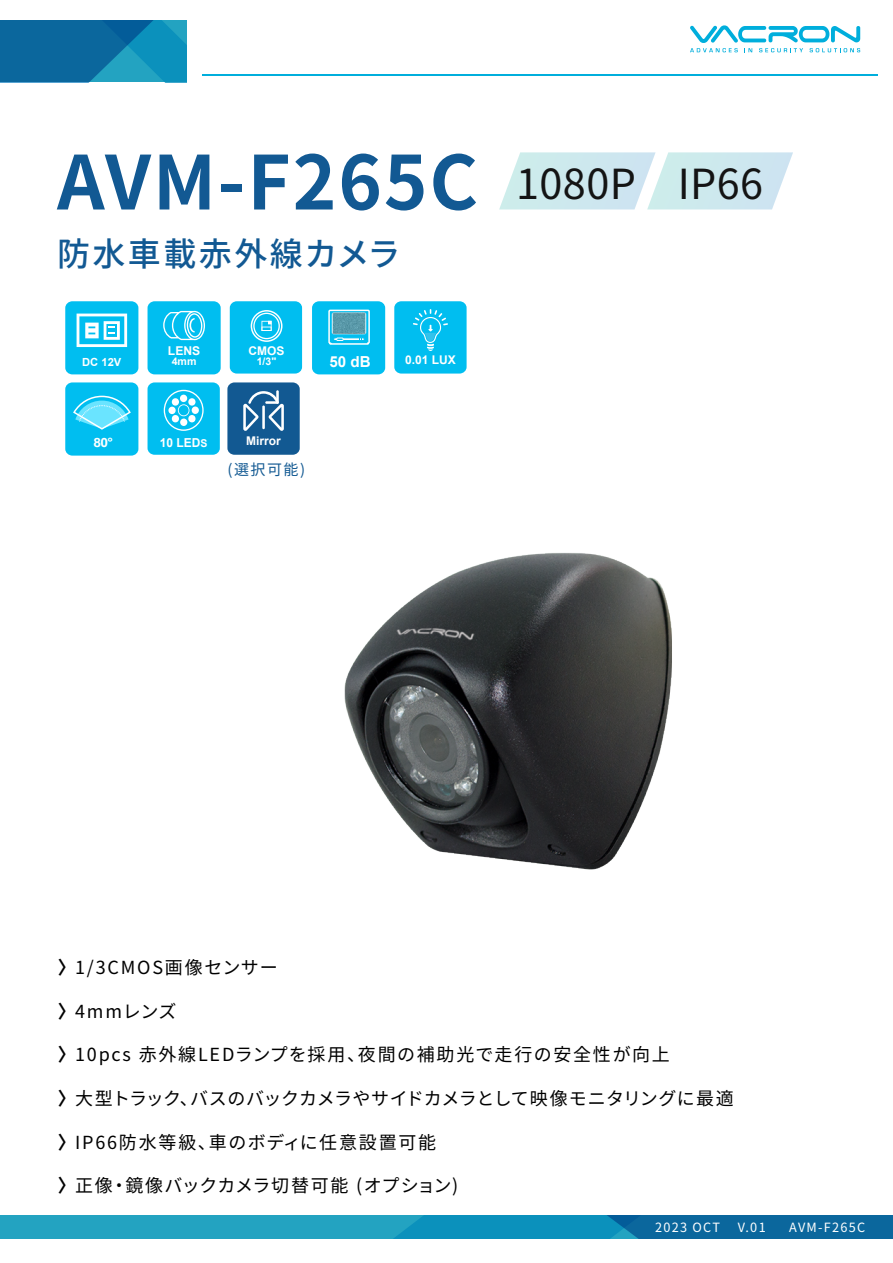
<style>
.page{position:relative;width:893px;height:1263px;background:#fff}
.page>*{position:absolute;margin:0;border:0;box-sizing:border-box;transform-origin:0 0}
.t1{font:700 74.25px "Noto Sans CJ Kjp";letter-spacing:.025em;color:#125993}
.t2{font:41.4px "Noto Sans CJ Ktc";letter-spacing:.01em;color:#141414}
.t3{font:500 33px "Noto Sans CJ Kjp";letter-spacing:.075em;color:#125993}
.t4{font:18px "Noto Sans CJ Kjp";letter-spacing:.1em;color:#000}
.t5{font:18px "Noto Sans CJ Kjp";letter-spacing:.005em;color:#000}
.t6{font:18px "Noto Sans CJ Kjp";letter-spacing:.02em;color:#000}
.t7{font:18px "Noto Sans CJ Kjp";letter-spacing:.07em;color:#000}
.t8{font:700 15.15px "Arial";color:#fff}
.t9{font:15px "Noto Sans CJ Kjp";color:#125992}
.t10{font:12.75px "Noto Sans CJ Ktc";letter-spacing:.1em;color:#fff}
.t11{font:700 12.75px "Arial";color:#fff;scale:1.08 1}
.t12{font:700 12.3px "Arial";color:#fff}
.t13{font:700 12.15px "Arial";color:#fff}
.t14{font:700 12px "Arial";color:#fff}
.t15{font:700 11.25px "Arial";color:#fff}
.t16{font:700 10.65px "Arial";color:#fff}
.t17{font:700 10.5px "Arial";color:#fff}
.s1{font-size:10.8px}
.s2{font-weight:700}
</style>
<div class="page">
<div style="left:0;top:1215px;width:893px;height:23px;background:#23a3c1"></div>
<svg style="left:395px;top:1215px;width:498px;height:23px;background:#0b7aab"></svg>
<hr style="left:202px;top:74px;width:676px;height:2px;background:#00aedc">
<svg style="left:0;top:20px;width:186px;height:62px;background:#0d77a8"></svg>
<svg style="left:690px;top:25px;width:170px;height:27px"></svg>
<div style="left:65px;top:382px;width:73px;height:74px;background:#00bef0;border-radius:7px"></div>
<svg style="left:73px;top:395px;width:58px;height:35px"></svg>
<div style="left:65px;top:301px;width:73px;height:73px;background:#00bef0;border-radius:7px"></div>
<svg style="left:77px;top:314px;width:50px;height:33px"></svg>
<div style="left:148px;top:301px;width:73px;height:73px;background:#00bef0;border-radius:7px"></div>
<svg style="left:163px;top:311px;width:42px;height:29px"></svg>
<div style="left:312px;top:301px;width:73px;height:73px;background:#00bef0;border-radius:7px"></div>
<svg style="left:329px;top:310px;width:40px;height:33px"></svg>
<div style="left:328px;top:310px;width:42px;height:34px;border:2px solid #fff"></div>
<svg style="left:332px;top:333px;width:34px;height:8px"></svg>
<div style="left:332px;top:313px;width:34px;height:21px;background:#5999a9;border-radius:2px"></div>
<div style="left:332px;top:312px;width:34px;height:22px;border:1px solid #fff;border-radius:2px"></div>
<div style="left:394px;top:301px;width:73px;height:73px;background:#00bef0;border-radius:7px"></div>
<svg style="left:413px;top:309px;width:35px;height:42px"></svg>
<div style="left:230px;top:301px;width:72px;height:73px;background:#00bef0;border-radius:7px"></div>
<svg style="left:251px;top:310px;width:31px;height:32px"></svg>
<div style="left:227px;top:382px;width:73px;height:73px;background:#125992;border-radius:7px"></div>
<svg style="left:243px;top:390px;width:41px;height:41px"></svg>
<div style="left:148px;top:382px;width:72px;height:73px;background:#00bef0;border-radius:7px"></div>
<svg style="left:164px;top:390px;width:40px;height:41px"></svg>
<img style="left:344px;top:553px;width:328px;height:317px">
<svg style="left:499px;top:152px;width:294px;height:57px;background:#d3eaf0"></svg>
<h1 class="t1" style="left:57px;top:140px;width:423px">AVM-F265C</h1>
<h3 class="t3" style="left:57px;top:235px;width:345px">防水車載赤外線カメラ</h3>
<p class="t15" style="left:82px;top:354px;width:41px">DC 12V</p>
<p class="t11" style="left:93px;top:433px;width:20px">80°</p>
<p class="t13" style="left:168px;top:342px;width:34px">LENS</p>
<p class="t16" style="left:172px;top:354px;width:26px">4mm</p>
<p class="t8" style="left:329px;top:351px;width:43px">50 dB</p>
<p class="t14" style="left:405px;top:352px;width:52px">0.01 LUX</p>
<p class="t14" style="left:249px;top:342px;width:37px">CMOS</p>
<p class="t17" style="left:257px;top:354px;width:21px">1/3"</p>
<p class="t12" style="left:160px;top:434px;width:49px">10 LED<span class="s1">S</span></p>
<p class="t14" style="left:246px;top:433px;width:36px">Mirror</p>
<p class="t9" style="left:227px;top:461px;width:79px">(選択可能)</p>
<h2 class="t2" style="left:516px;top:160px;width:249px">1080P IP66</h2>
<p class="t4" style="left:58px;top:958px;width:222px"><span class="s2">〉</span>1/3CMOS画像センサー</p>
<p class="t7" style="left:58px;top:1001px;width:120px"><span class="s2">〉</span>4mmレンズ</p>
<p class="t4" style="left:58px;top:1045px;width:614px"><span class="s2">〉</span>10pcs 赤外線LEDランプを採用、夜間の補助光で走行の安全性が向上</p>
<p class="t5" style="left:58px;top:1088px;width:678px"><span class="s2">〉</span>大型トラック、バスのバックカメラやサイドカメラとして映像モニタリングに最適</p>
<p class="t4" style="left:58px;top:1132px;width:380px"><span class="s2">〉</span>IP66防水等級、車のボディに任意設置可能</p>
<p class="t6" style="left:58px;top:1175px;width:402px"><span class="s2">〉</span>正像・鏡像バックカメラ切替可能 (オプション)</p>
<p class="t10" style="left:655px;top:1220px;width:66px">2023 OCT</p>
<p class="t10" style="left:738px;top:1220px;width:29px">V.01</p>
<p class="t10" style="left:789px;top:1220px;width:78px">AVM-F265C</p>
</div>
